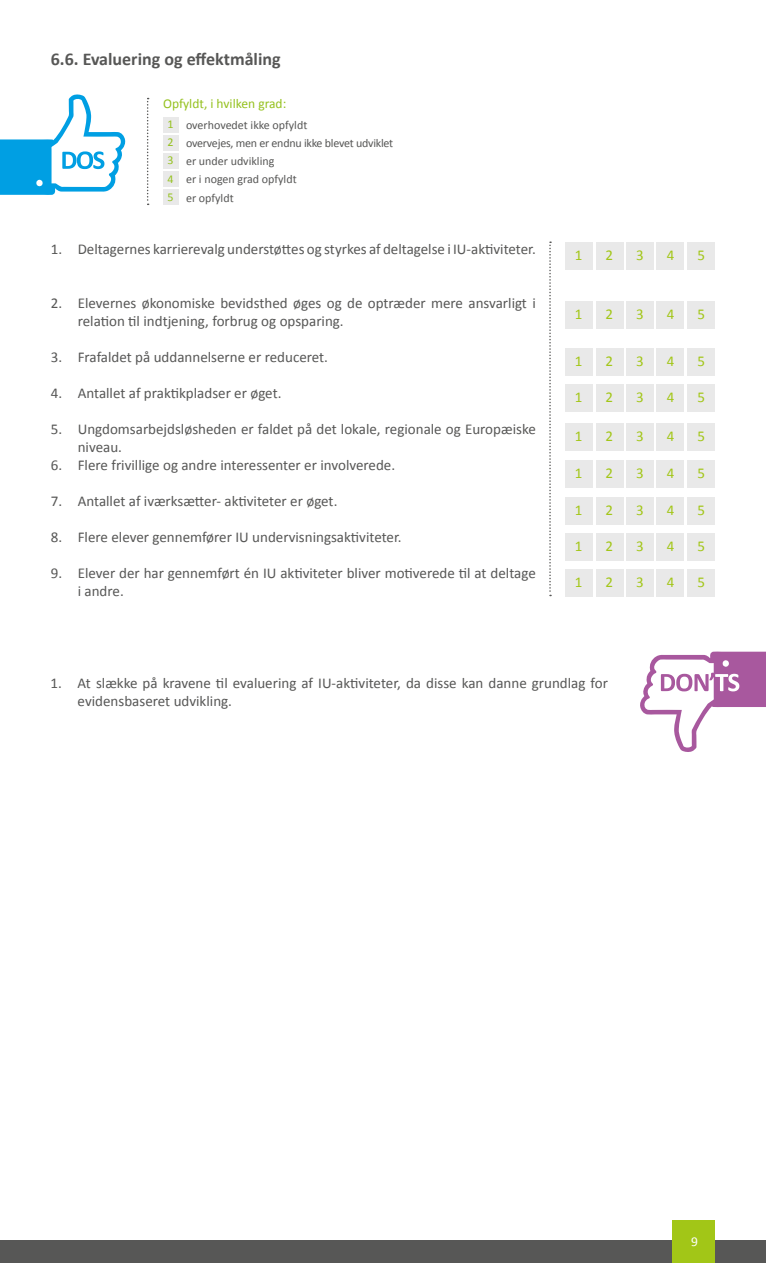
<style>
.page{position:relative;width:766px;height:1263px;background:#fff}
.page>*{position:absolute;margin:0;border:0;box-sizing:border-box;transform-origin:0 0}
.t1{font:700 18px "Calibri";color:#575756}
.t2{font:15px/18px "Calibri";color:#575756}
.t3{font:15px "Calibri";color:#a2c617}
.t4{font:13.5px "Calibri";color:#95c11f}
.t5{font:13.5px "Calibri";color:#fff}
.t6{font:12px/18px "Calibri";letter-spacing:-.02em;color:#575756}
.t7{font:12px/18.5px "Calibri";color:#575756}
.t8{font:12px "Calibri";color:#95c11f}
.s1{color:#95c11f}
</style>
<div class="page">
<div style="left:0;top:1240px;width:765px;height:23px;background:#575756"></div>
<div style="left:672px;top:1220px;width:42px;height:43px;background:#a2c617"></div>
<svg style="left:0;top:94px;width:126px;height:101px"></svg>
<div style="left:687px;top:242px;width:27px;height:28px;background:#e9e9e9"></div>
<div style="left:656px;top:242px;width:28px;height:28px;background:#e9e9e9"></div>
<div style="left:626px;top:242px;width:27px;height:28px;background:#e9e9e9"></div>
<div style="left:595px;top:242px;width:28px;height:28px;background:#e9e9e9"></div>
<div style="left:565px;top:242px;width:27px;height:28px;background:#e9e9e9"></div>
<div style="left:687px;top:301px;width:27px;height:27px;background:#e9e9e9"></div>
<div style="left:656px;top:301px;width:28px;height:27px;background:#e9e9e9"></div>
<div style="left:626px;top:301px;width:27px;height:27px;background:#e9e9e9"></div>
<div style="left:595px;top:301px;width:28px;height:27px;background:#e9e9e9"></div>
<div style="left:565px;top:301px;width:27px;height:27px;background:#e9e9e9"></div>
<svg style="left:549px;top:241px;width:2px;height:355px"></svg>
<svg style="left:640px;top:651px;width:125px;height:101px"></svg>
<div style="left:687px;top:348px;width:27px;height:28px;background:#e9e9e9"></div>
<div style="left:656px;top:348px;width:28px;height:28px;background:#e9e9e9"></div>
<div style="left:626px;top:348px;width:27px;height:28px;background:#e9e9e9"></div>
<div style="left:595px;top:348px;width:28px;height:28px;background:#e9e9e9"></div>
<div style="left:565px;top:348px;width:27px;height:28px;background:#e9e9e9"></div>
<div style="left:687px;top:384px;width:27px;height:27px;background:#e9e9e9"></div>
<div style="left:656px;top:384px;width:28px;height:27px;background:#e9e9e9"></div>
<div style="left:626px;top:384px;width:27px;height:27px;background:#e9e9e9"></div>
<div style="left:595px;top:384px;width:28px;height:27px;background:#e9e9e9"></div>
<div style="left:565px;top:384px;width:27px;height:27px;background:#e9e9e9"></div>
<div style="left:687px;top:423px;width:27px;height:27px;background:#e9e9e9"></div>
<div style="left:656px;top:423px;width:28px;height:27px;background:#e9e9e9"></div>
<div style="left:626px;top:423px;width:27px;height:27px;background:#e9e9e9"></div>
<div style="left:595px;top:423px;width:28px;height:27px;background:#e9e9e9"></div>
<div style="left:565px;top:423px;width:27px;height:27px;background:#e9e9e9"></div>
<div style="left:687px;top:460px;width:27px;height:27px;background:#e9e9e9"></div>
<div style="left:656px;top:460px;width:28px;height:27px;background:#e9e9e9"></div>
<div style="left:626px;top:460px;width:27px;height:27px;background:#e9e9e9"></div>
<div style="left:595px;top:460px;width:28px;height:27px;background:#e9e9e9"></div>
<div style="left:565px;top:460px;width:27px;height:27px;background:#e9e9e9"></div>
<div style="left:687px;top:497px;width:27px;height:28px;background:#e9e9e9"></div>
<div style="left:656px;top:497px;width:28px;height:28px;background:#e9e9e9"></div>
<div style="left:626px;top:497px;width:27px;height:28px;background:#e9e9e9"></div>
<div style="left:595px;top:497px;width:28px;height:28px;background:#e9e9e9"></div>
<div style="left:565px;top:497px;width:27px;height:28px;background:#e9e9e9"></div>
<div style="left:687px;top:534px;width:27px;height:27px;background:#e9e9e9"></div>
<div style="left:656px;top:534px;width:28px;height:27px;background:#e9e9e9"></div>
<div style="left:626px;top:534px;width:27px;height:27px;background:#e9e9e9"></div>
<div style="left:595px;top:534px;width:28px;height:27px;background:#e9e9e9"></div>
<div style="left:565px;top:534px;width:27px;height:27px;background:#e9e9e9"></div>
<div style="left:687px;top:569px;width:27px;height:27px;background:#e9e9e9"></div>
<div style="left:656px;top:569px;width:28px;height:27px;background:#e9e9e9"></div>
<div style="left:626px;top:569px;width:27px;height:27px;background:#e9e9e9"></div>
<div style="left:595px;top:569px;width:28px;height:27px;background:#e9e9e9"></div>
<div style="left:565px;top:569px;width:27px;height:27px;background:#e9e9e9"></div>
<div style="left:163px;top:117px;width:15px;height:15px;background:#e9e9e9"></div>
<div style="left:163px;top:135px;width:15px;height:15px;background:#e9e9e9"></div>
<div style="left:163px;top:153px;width:15px;height:15px;background:#e9e9e9"></div>
<div style="left:163px;top:171px;width:15px;height:16px;background:#e9e9e9"></div>
<div style="left:163px;top:190px;width:15px;height:15px;background:#e9e9e9"></div>
<svg style="left:147px;top:98px;width:2px;height:107px"></svg>
<p class="t1" style="left:51px;top:47px;width:231px">6.6. Evaluering og effektmåling</p>
<p class="t4" style="left:163px;top:95px;width:125px">Opfyldt, i hvilken grad:</p>
<p class="t6" style="left:167px;top:116px;width:227px;text-indent:18px">overhovedet ikke opfyldt<br><span class="s1">2</span> overvejes, men er endnu ikke blevet udviklet</p>
<p class="t8" style="left:167px;top:117px;width:8px">1</p>
<p class="t7" style="left:167px;top:152px;width:130px"><span class="s1">3</span> er under udvikling<br><span class="s1">4</span> er i nogen grad opfyldt<br><span class="s1">5</span> er opfyldt</p>
<p class="t2" style="left:51px;top:240px;width:486px">1. Deltagernes karrierevalg understøttes og styrkes af deltagelse i IU-aktiviteter.</p>
<p class="t2" style="left:78px;top:294px;width:459px;text-indent:-27px">2. Elevernes økonomiske bevidsthed øges og de optræder mere ansvarligt i relation til indtjening, forbrug og opsparing.</p>
<p class="t2" style="left:51px;top:348px;width:279px">3. Frafaldet på uddannelserne er reduceret.</p>
<p class="t2" style="left:51px;top:384px;width:232px">4. Antallet af praktikpladser er øget.</p>
<p class="t2" style="left:78px;top:420px;width:459px;text-indent:-27px">5. Ungdomsarbejdsløsheden er faldet på det lokale, regionale og Europæiske niveau.</p>
<p class="t2" style="left:51px;top:456px;width:346px">6. Flere frivillige og andre interessenter er involverede.</p>
<p class="t2" style="left:51px;top:492px;width:288px">7. Antallet af iværksætter- aktiviteter er øget.</p>
<p class="t2" style="left:51px;top:528px;width:352px">8. Flere elever gennemfører IU undervisningsaktiviteter.</p>
<p class="t2" style="left:78px;top:564px;width:459px;text-indent:-27px">9. Elever der har gennemført én IU aktiviteter bliver motiverede til at deltage i andre.</p>
<p class="t3" style="left:574px;top:245px;width:9px">1</p>
<p class="t3" style="left:605px;top:245px;width:9px">2</p>
<p class="t3" style="left:636px;top:245px;width:9px">3</p>
<p class="t3" style="left:666px;top:245px;width:9px">4</p>
<p class="t3" style="left:697px;top:245px;width:9px">5</p>
<p class="t3" style="left:574px;top:304px;width:9px">1</p>
<p class="t3" style="left:605px;top:304px;width:9px">2</p>
<p class="t3" style="left:636px;top:304px;width:9px">3</p>
<p class="t3" style="left:666px;top:304px;width:9px">4</p>
<p class="t3" style="left:697px;top:304px;width:9px">5</p>
<p class="t3" style="left:574px;top:351px;width:9px">1</p>
<p class="t3" style="left:605px;top:351px;width:9px">2</p>
<p class="t3" style="left:636px;top:351px;width:9px">3</p>
<p class="t3" style="left:666px;top:351px;width:9px">4</p>
<p class="t3" style="left:697px;top:351px;width:9px">5</p>
<p class="t3" style="left:574px;top:387px;width:9px">1</p>
<p class="t3" style="left:605px;top:387px;width:9px">2</p>
<p class="t3" style="left:636px;top:387px;width:9px">3</p>
<p class="t3" style="left:666px;top:387px;width:9px">4</p>
<p class="t3" style="left:697px;top:387px;width:9px">5</p>
<p class="t3" style="left:574px;top:426px;width:9px">1</p>
<p class="t3" style="left:605px;top:426px;width:9px">2</p>
<p class="t3" style="left:636px;top:426px;width:9px">3</p>
<p class="t3" style="left:666px;top:426px;width:9px">4</p>
<p class="t3" style="left:697px;top:426px;width:9px">5</p>
<p class="t3" style="left:574px;top:463px;width:9px">1</p>
<p class="t3" style="left:605px;top:463px;width:9px">2</p>
<p class="t3" style="left:636px;top:463px;width:9px">3</p>
<p class="t3" style="left:666px;top:463px;width:9px">4</p>
<p class="t3" style="left:697px;top:463px;width:9px">5</p>
<p class="t3" style="left:574px;top:501px;width:9px">1</p>
<p class="t3" style="left:605px;top:501px;width:9px">2</p>
<p class="t3" style="left:636px;top:501px;width:9px">3</p>
<p class="t3" style="left:666px;top:501px;width:9px">4</p>
<p class="t3" style="left:697px;top:501px;width:9px">5</p>
<p class="t3" style="left:574px;top:537px;width:9px">1</p>
<p class="t3" style="left:605px;top:537px;width:9px">2</p>
<p class="t3" style="left:636px;top:537px;width:9px">3</p>
<p class="t3" style="left:666px;top:537px;width:9px">4</p>
<p class="t3" style="left:697px;top:537px;width:9px">5</p>
<p class="t3" style="left:574px;top:572px;width:9px">1</p>
<p class="t3" style="left:605px;top:572px;width:9px">2</p>
<p class="t3" style="left:636px;top:572px;width:9px">3</p>
<p class="t3" style="left:666px;top:572px;width:9px">4</p>
<p class="t3" style="left:697px;top:572px;width:9px">5</p>
<p class="t2" style="left:78px;top:674px;width:531px;text-indent:-27px">1. At slække på kravene til evaluering af IU-aktiviteter, da disse kan danne grundlag for evidensbaseret udvikling.</p>
<p class="t5" style="left:691px;top:1233px;width:8px">9</p>
</div>
